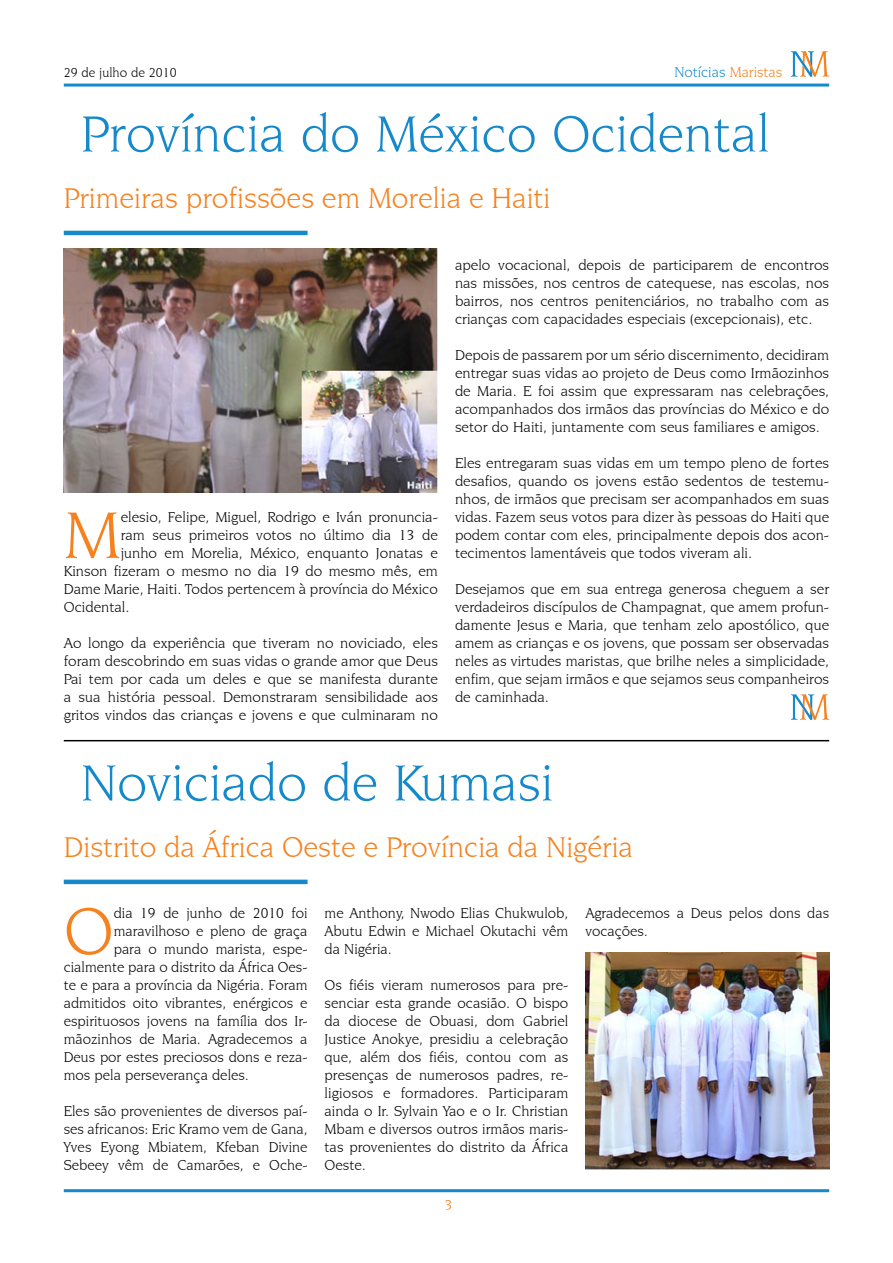
<style>
.page{position:relative;width:893px;height:1263px;background:#fff}
.page>*{position:absolute;margin:0;border:0;box-sizing:border-box;transform-origin:0 0}
.t1{font:70.05px "Novarese IT Cby BT";color:#f5821f}
.t2{font:54px "Novarese IT Cby BT";color:#1689ca}
.t3{font:30px "Novarese IT Cby BT";color:#f5821f}
.t4{font:15px/18px "Novarese IT Cby BT";color:#000;text-align:justify}
.t5{font:15px "Novarese IT Cby BT";color:#1689ca}
.t6{font:13.5px "Novarese IT Cby BT";color:#000}
.s1{color:#f5821f}
</style>
<div class="page">
<hr style="left:64px;top:1189px;width:765px;height:3px;background:#1689ca">
<hr style="left:64px;top:231px;width:244px;height:4px;background:#1689ca">
<hr style="left:64px;top:84px;width:765px;height:3px;background:#1689ca">
<svg style="left:791px;top:51px;width:38px;height:26px"></svg>
<img style="left:64px;top:249px;width:374px;height:243px">
<svg style="left:791px;top:694px;width:38px;height:26px"></svg>
<img style="left:585px;top:952px;width:244px;height:217px">
<hr style="left:64px;top:880px;width:244px;height:4px;background:#1689ca">
<hr style="left:64px;top:740px;width:765px;height:1px;background:#000">
<p class="t6" style="left:64px;top:64px;width:114px">29 de julho de 2010</p>
<p class="t5" style="left:674px;top:63px;width:110px">Notícias <span class="s1">Maristas</span></p>
<h2 class="t2" style="left:81px;top:102px;width:690px">Província do México Ocidental</h2>
<h3 class="t3" style="left:64px;top:181px;width:488px">Primeiras profissões em Morelia e Haiti</h3>
<h1 class="t1" style="left:64px;top:494px;width:58px">M</h1>
<p class="t4" style="left:121px;top:508px;width:319px">elesio, Felipe, Miguel, Rodrigo e Iván pronuncia-</p>
<p class="t4" style="left:121px;top:526px;width:319px">ram seus primeiros votos no último dia 13 de</p>
<p class="t4" style="left:121px;top:544px;width:319px">junho em Morelia, México, enquanto Jonatas e</p>
<p class="t4" style="left:64px;top:562px;width:376px">Kinson fizeram o mesmo no dia 19 do mesmo mês, em</p>
<p class="t4" style="left:64px;top:580px;width:376px">Dame Marie, Haiti. Todos pertencem à província do México</p>
<p class="t4" style="left:64px;top:598px;width:67px">Ocidental.</p>
<p class="t4" style="left:64px;top:634px;width:376px">Ao longo da experiência que tiveram no noviciado, eles foram descobrindo em suas vidas o grande amor que Deus Pai tem por cada um deles e que se manifesta durante a sua história pessoal. Demonstraram sensibilidade aos gritos vindos das crianças e jovens e que culminaram no</p>
<p class="t4" style="left:455px;top:256px;width:376px">apelo vocacional, depois de participarem de encontros nas missões, nos centros de catequese, nas escolas, nos bairros, nos centros penitenciários, no trabalho com as crianças com capacidades especiais (excepcionais), etc.</p>
<p class="t4" style="left:455px;top:346px;width:376px">Depois de passarem por um sério discernimento, decidiram entregar suas vidas ao projeto de Deus como Irmãozinhos de Maria. E foi assim que expressaram nas celebrações, acompanhados dos irmãos das províncias do México e do setor do Haiti, juntamente com seus familiares e amigos.</p>
<p class="t4" style="left:455px;top:454px;width:376px">Eles entregaram suas vidas em um tempo pleno de fortes desafios, quando os jovens estão sedentos de testemu&shy;nhos, de irmãos que precisam ser acompanhados em suas vidas. Fazem seus votos para dizer às pessoas do Haiti que podem contar com eles, principalmente depois dos acon&shy;tecimentos lamentáveis que todos viveram ali.</p>
<p class="t4" style="left:455px;top:580px;width:376px">Desejamos que em sua entrega generosa cheguem a ser verdadeiros discípulos de Champagnat, que amem profun&shy;damente Jesus e Maria, que tenham zelo apostólico, que amem as crianças e os jovens, que possam ser observadas neles as virtudes maristas, que brilhe neles a simplicidade, enfim, que sejam irmãos e que sejamos seus companheiros de caminhada.</p>
<h2 class="t2" style="left:81px;top:751px;width:474px">Noviciado de Kumasi</h2>
<h3 class="t3" style="left:64px;top:830px;width:571px">Distrito da África Oeste e Província da Nigéria</h3>
<h1 class="t1" style="left:64px;top:890px;width:51px">O</h1>
<p class="t4" style="left:114px;top:904px;width:195px">dia 19 de junho de 2010 foi</p>
<p class="t4" style="left:114px;top:922px;width:195px">maravilhoso e pleno de graça</p>
<p class="t4" style="left:114px;top:940px;width:195px">para o mundo marista, espe-</p>
<p class="t4" style="left:64px;top:958px;width:245px">cialmente para o distrito da África Oes-</p>
<p class="t4" style="left:64px;top:976px;width:245px">te e para a província da Nigéria. Foram</p>
<p class="t4" style="left:64px;top:994px;width:245px">admitidos oito vibrantes, enérgicos e</p>
<p class="t4" style="left:64px;top:1012px;width:245px">espirituosos jovens na família dos Ir-</p>
<p class="t4" style="left:64px;top:1030px;width:245px">mãozinhos de Maria. Agradecemos a</p>
<p class="t4" style="left:64px;top:1048px;width:245px">Deus por estes preciosos dons e reza-</p>
<p class="t4" style="left:64px;top:1066px;width:187px">mos pela perseverança deles.</p>
<p class="t4" style="left:64px;top:1102px;width:245px">Eles são provenientes de diversos paí&shy;ses africanos: Eric Kramo vem de Gana, Yves Eyong Mbiatem, Kfeban Divine Sebeey vêm de Camarões, e Oche-</p>
<p class="t4" style="left:325px;top:904px;width:245px">me Anthony, Nwodo Elias Chukwulob, Abutu Edwin e Michael Okutachi vêm da Nigéria.</p>
<p class="t4" style="left:325px;top:976px;width:245px">Os fiéis vieram numerosos para pre&shy;senciar esta grande ocasião. O bispo da diocese de Obuasi, dom Gabriel Justice Anokye, presidiu a celebração que, além dos fiéis, contou com as presenças de numerosos padres, re&shy;ligiosos e formadores. Participaram ainda o Ir. Sylvain Yao e o Ir. Christian Mbam e diversos outros irmãos maris&shy;tas provenientes do distrito da África Oeste.</p>
<p class="t4" style="left:585px;top:904px;width:245px">Agradecemos a Deus pelos dons das vocações.</p>
</div>
